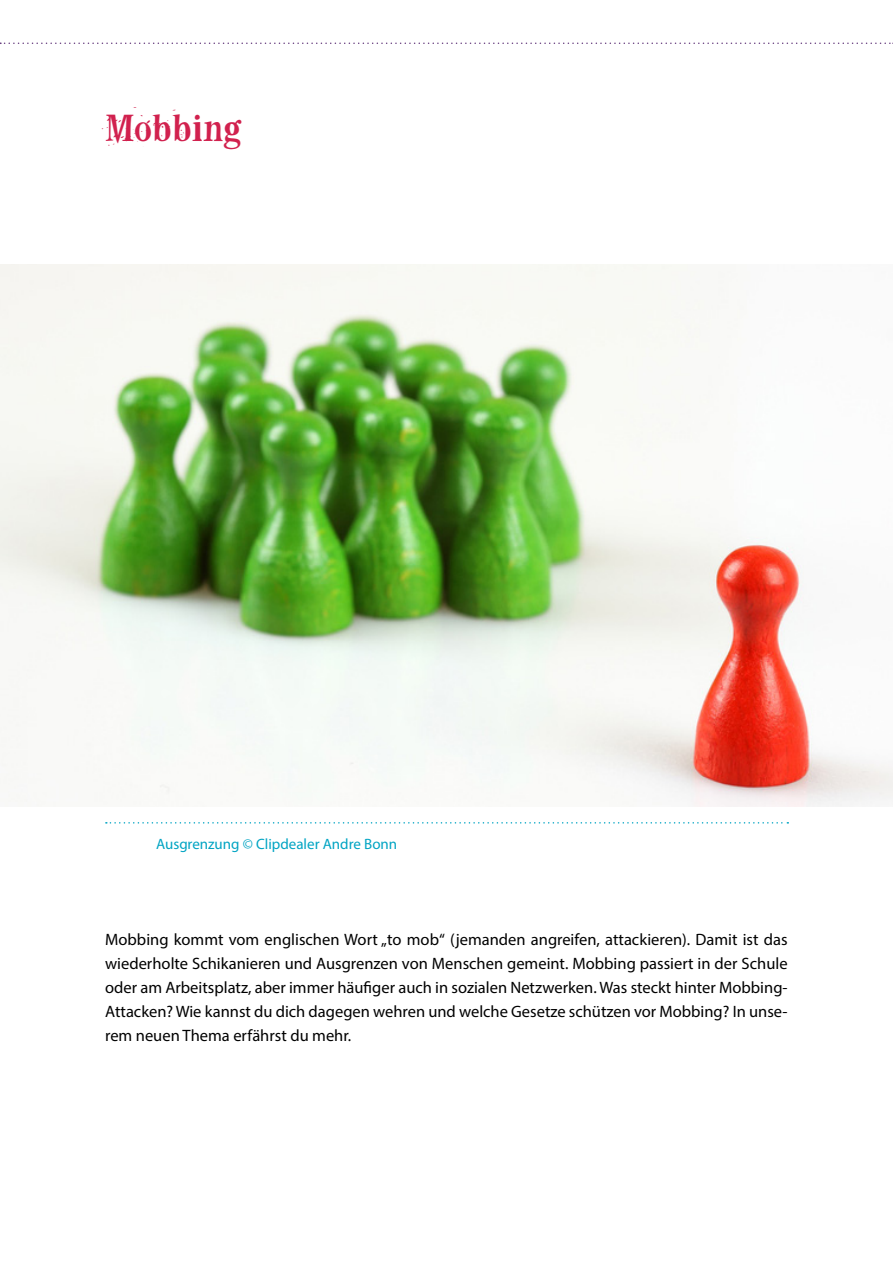
<style>
.page{position:relative;width:893px;height:1263px;background:#fff}
.page>*{position:absolute;margin:0;border:0;box-sizing:border-box;transform-origin:0 0}
._01_Titel{font:37.5px "F2 F Mad Zine LT Std Dirt";color:#d1214e}
._03_MainText{font:16.5px/24px "Myriad Pro";color:#000;text-align:justify}
._04_Marginaltext{font:15px "Myriad Pro";color:#00a4c3}
</style>
<div class="page">
<svg style="left:0;top:43px;width:893px;height:1px"></svg>
<svg style="left:106px;top:822px;width:682px;height:1px"></svg>
<img style="left:0;top:264px;width:893px;height:543px">
<h1 class="_01_Titel" style="left:105px;top:102px;width:138px">Mobbing</h1>
<p class="_04_Marginaltext" style="left:156px;top:835px;width:243px">Ausgrenzung © Clipdealer Andre Bonn</p>
<p class="_03_MainText" style="left:105px;top:927px;width:684px">Mobbing kommt vom englischen Wort „to mob“ (jemanden angreifen, attackieren). Damit ist das wiederholte Schikanieren und Ausgrenzen von Menschen gemeint. Mobbing passiert in der Schule oder am Arbeitsplatz, aber immer häufiger auch in sozialen Netzwerken. Was steckt hinter Mobbing-Attacken? Wie kannst du dich dagegen wehren und welche Gesetze schützen vor Mobbing? In unse&shy;rem neuen Thema erfährst du mehr.</p>
</div>
